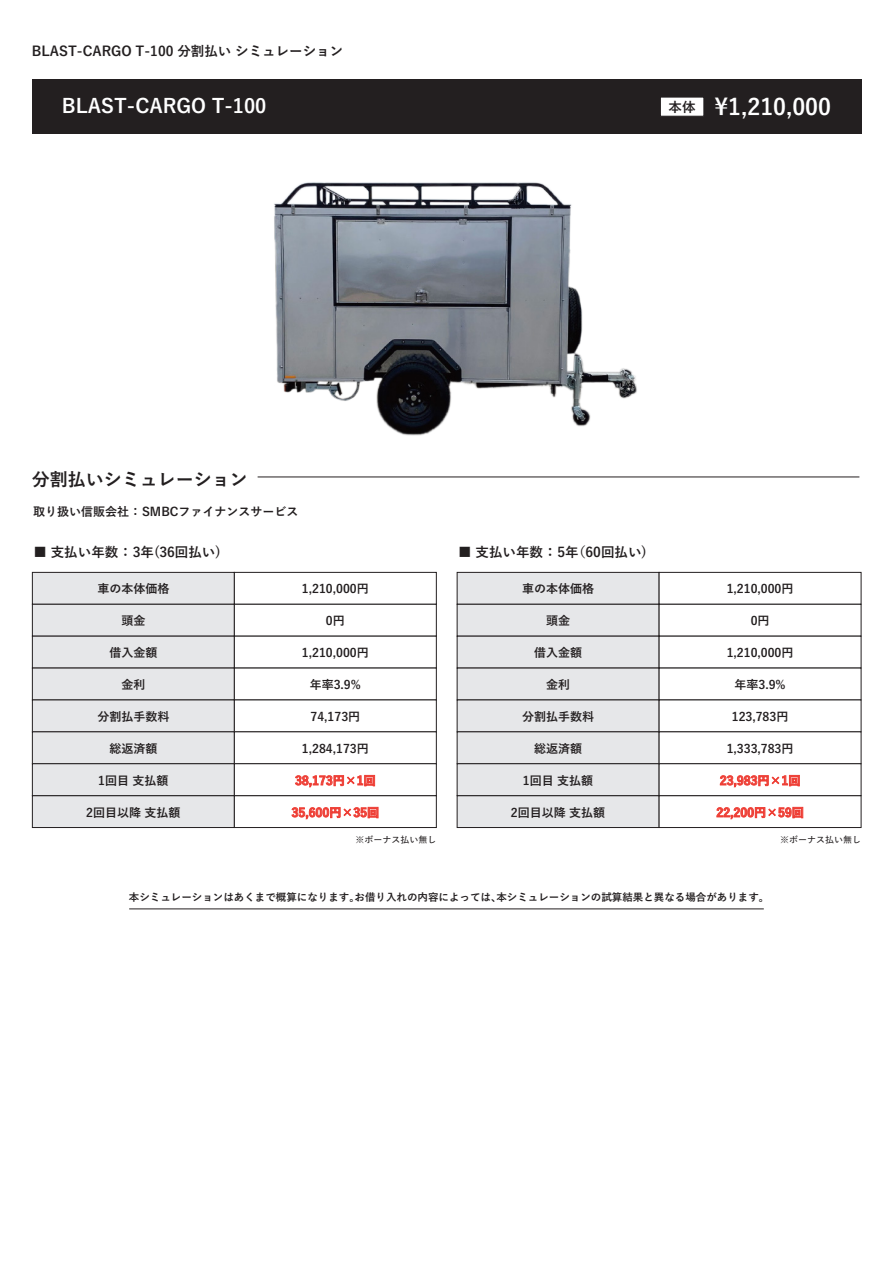
<style>
.page{position:relative;width:893px;height:1263px;background:#fff}
.page>*{position:absolute;margin:0;border:0;box-sizing:border-box;transform-origin:0 0}
.t1{font:700 22.5px "Yu Go Pr 6 N";color:#fff}
.t2{font:700 19.5px "Yu Go Pr 6 N";color:#fff}
.t3{font:700 18px "Yu Go Pr 6 N";color:#231f20}
.t4{font:700 13.5px "Yu Go Pr 6 N";color:#231f20}
.t5{font:700 12px "Yu Go Pr 6 N";color:#231f20}
.t6{font:700 12px "Yu Go Pr 6 N";color:#ee3e35}
.t7{font:700 10.5px "Yu Go Pr 6 N";color:#231f20}
.t8{font:600 9px "Yu Go Pr 6 N";color:#231f20}
.s1{font-size:13.5px;color:#231f20}
</style>
<div class="page">
<div style="left:32px;top:795px;width:203px;height:33px;background:#e6e7e9;border:1px solid #231f20"></div>
<div style="left:234px;top:795px;width:203px;height:33px;background:#fff;border:1px solid #231f20"></div>
<div style="left:32px;top:572px;width:203px;height:33px;background:#e6e7e9;border:1px solid #231f20"></div>
<div style="left:234px;top:572px;width:203px;height:33px;background:#fff;border:1px solid #231f20"></div>
<div style="left:32px;top:604px;width:203px;height:32px;background:#e6e7e9;border:1px solid #231f20"></div>
<div style="left:234px;top:604px;width:203px;height:32px;background:#fff;border:1px solid #231f20"></div>
<div style="left:32px;top:636px;width:203px;height:32px;background:#e6e7e9"></div>
<div style="left:234px;top:636px;width:203px;height:32px;background:#fff"></div>
<div style="left:32px;top:668px;width:203px;height:32px;background:#e6e7e9"></div>
<div style="left:234px;top:668px;width:203px;height:32px;background:#fff"></div>
<div style="left:32px;top:699px;width:203px;height:33px;background:#e6e7e9;border:1px solid #231f20"></div>
<div style="left:234px;top:699px;width:203px;height:33px;background:#fff;border:1px solid #231f20"></div>
<div style="left:32px;top:731px;width:203px;height:33px;background:#e6e7e9;border:1px solid #231f20"></div>
<div style="left:234px;top:731px;width:203px;height:33px;background:#fff;border:1px solid #231f20"></div>
<div style="left:32px;top:763px;width:203px;height:33px;background:#e6e7e9;border:1px solid #231f20"></div>
<div style="left:234px;top:763px;width:203px;height:33px;background:#fff;border:1px solid #231f20"></div>
<div style="left:32px;top:79px;width:829px;height:55px;background:#231f20"></div>
<svg style="left:295px;top:775px;width:80px;height:12px"></svg>
<svg style="left:292px;top:807px;width:86px;height:12px"></svg>
<div style="left:457px;top:795px;width:202px;height:33px;background:#e6e7e9;border:1px solid #231f20"></div>
<div style="left:659px;top:795px;width:202px;height:33px;background:#fff;border:1px solid #231f20"></div>
<div style="left:457px;top:572px;width:202px;height:33px;background:#e6e7e9;border:1px solid #231f20"></div>
<div style="left:659px;top:572px;width:202px;height:33px;background:#fff;border:1px solid #231f20"></div>
<div style="left:457px;top:604px;width:202px;height:32px;background:#e6e7e9;border:1px solid #231f20"></div>
<div style="left:659px;top:604px;width:202px;height:32px;background:#fff;border:1px solid #231f20"></div>
<div style="left:457px;top:636px;width:202px;height:32px;background:#e6e7e9"></div>
<div style="left:457px;top:668px;width:202px;height:32px;background:#e6e7e9"></div>
<div style="left:457px;top:699px;width:202px;height:33px;background:#e6e7e9;border:1px solid #231f20"></div>
<div style="left:659px;top:699px;width:202px;height:33px;background:#fff;border:1px solid #231f20"></div>
<div style="left:457px;top:731px;width:202px;height:33px;background:#e6e7e9;border:1px solid #231f20"></div>
<div style="left:659px;top:731px;width:202px;height:33px;background:#fff;border:1px solid #231f20"></div>
<div style="left:457px;top:763px;width:202px;height:33px;background:#e6e7e9;border:1px solid #231f20"></div>
<div style="left:659px;top:763px;width:202px;height:33px;background:#fff;border:1px solid #231f20"></div>
<svg style="left:720px;top:775px;width:80px;height:12px"></svg>
<svg style="left:717px;top:807px;width:86px;height:12px"></svg>
<hr style="left:258px;top:477px;width:601px;height:1px;background:#231f20">
<div style="left:660px;top:97px;width:44px;height:20px;background:#fff;border:1px solid #231f20"></div>
<img style="left:274px;top:182px;width:363px;height:254px">
<hr style="left:129px;top:908px;width:635px;height:1px;background:#231f20">
<p class="t4" style="left:32px;top:44px;width:313px">BLAST-CARGO T-100 分割払い シミュレーション</p>
<h2 class="t2" style="left:62px;top:95px;width:206px">BLAST-CARGO T-100</h2>
<h1 class="t1" style="left:669px;top:94px;width:164px"><span class="s1">本体</span> ¥1,210,000</h1>
<h3 class="t3" style="left:32px;top:469px;width:217px">分割払いシミュレーション</h3>
<p class="t5" style="left:33px;top:505px;width:267px">取り扱い信販会社 ： SMBCファイナンスサービス</p>
<p class="t4" style="left:33px;top:544px;width:189px">■ 支払い年数 ： 3年(36回払い)</p>
<p class="t5" style="left:97px;top:582px;width:73px">車の本体価格</p>
<p class="t5" style="left:121px;top:614px;width:25px">頭金</p>
<p class="t5" style="left:109px;top:646px;width:49px">借入金額</p>
<p class="t5" style="left:121px;top:678px;width:25px">金利</p>
<p class="t5" style="left:97px;top:710px;width:73px">分割払手数料</p>
<p class="t5" style="left:109px;top:742px;width:49px">総返済額</p>
<p class="t5" style="left:98px;top:774px;width:72px">1回目 支払額</p>
<p class="t5" style="left:86px;top:806px;width:96px">2回目以降 支払額</p>
<p class="t5" style="left:302px;top:582px;width:68px">1,210,000円</p>
<p class="t5" style="left:326px;top:614px;width:20px">0円</p>
<p class="t5" style="left:302px;top:646px;width:68px">1,210,000円</p>
<p class="t5" style="left:310px;top:678px;width:53px">年率3.9%</p>
<p class="t5" style="left:310px;top:710px;width:51px">74,173円</p>
<p class="t5" style="left:302px;top:742px;width:68px">1,284,173円</p>
<p class="t6" style="left:295px;top:774px;width:82px">38,173円×1回</p>
<p class="t6" style="left:292px;top:806px;width:89px">35,600円×35回</p>
<p class="t8" style="left:355px;top:831px;width:82px">※ボーナス払い無し</p>
<p class="t4" style="left:458px;top:544px;width:190px">■ 支払い年数 ： 5年（60回払い)</p>
<p class="t5" style="left:522px;top:582px;width:73px">車の本体価格</p>
<p class="t5" style="left:546px;top:614px;width:25px">頭金</p>
<p class="t5" style="left:534px;top:646px;width:49px">借入金額</p>
<p class="t5" style="left:546px;top:678px;width:25px">金利</p>
<p class="t5" style="left:522px;top:710px;width:73px">分割払手数料</p>
<p class="t5" style="left:534px;top:742px;width:49px">総返済額</p>
<p class="t5" style="left:523px;top:774px;width:72px">1回目 支払額</p>
<p class="t5" style="left:511px;top:806px;width:96px">2回目以降 支払額</p>
<p class="t5" style="left:727px;top:582px;width:68px">1,210,000円</p>
<p class="t5" style="left:751px;top:614px;width:20px">0円</p>
<p class="t5" style="left:727px;top:646px;width:68px">1,210,000円</p>
<p class="t5" style="left:734px;top:678px;width:53px">年率3.9%</p>
<p class="t5" style="left:732px;top:710px;width:58px">123,783円</p>
<p class="t5" style="left:727px;top:742px;width:68px">1,333,783円</p>
<p class="t6" style="left:720px;top:774px;width:82px">23,983円×1回</p>
<p class="t6" style="left:716px;top:806px;width:89px">22,200円×59回</p>
<p class="t8" style="left:780px;top:831px;width:82px">※ボーナス払い無し</p>
<p class="t7" style="left:129px;top:891px;width:642px">本シミュレーションはあくまで概算になります。お借り入れの内容によっては、本シミュレーションの試算結果と異なる場合があります。</p>
</div>
